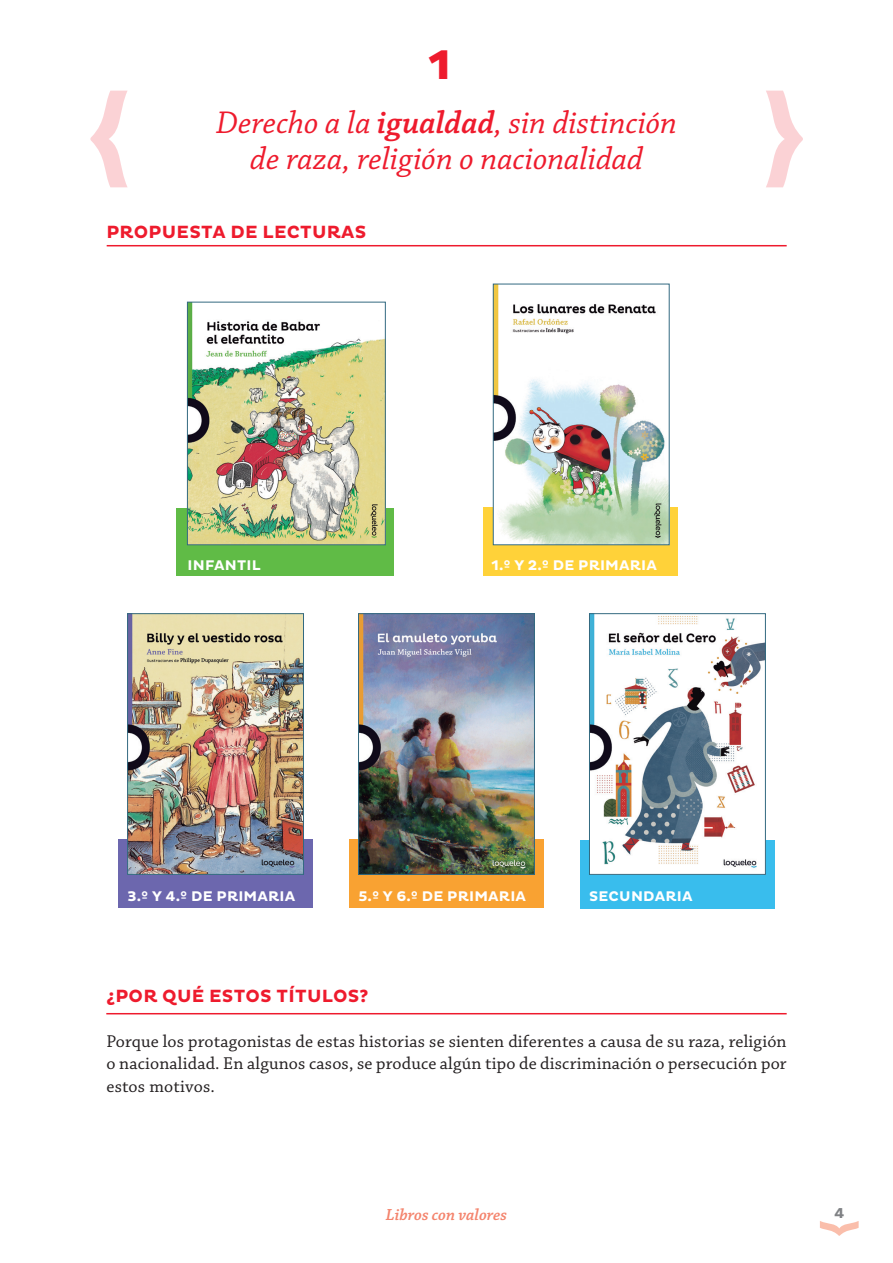
<style>
.page{position:relative;width:893px;height:1263px;background:#fff}
.page>*{position:absolute;margin:0;border:0;box-sizing:border-box;transform-origin:0 0}
.t1{font:800 42.15px "Pluto";color:#ee1b2d}
.t2{font:italic 33px "Chaparral Pro";color:#ee1b2d}
.t3{font:18px/22.5px "Chaparral Pro";letter-spacing:.01em;color:#231f20;text-align:justify}
.t4{font:700 18px "Pluto";letter-spacing:.015em;color:#ee1b2d}
.t5{font:italic 600 16.8px "Chaparral Pro";color:#f4846d}
.t6{font:700 14.55px "Pluto";color:#808285}
.t7{font:700 14.25px "Pluto";letter-spacing:.015em;color:#fff}
.s1{font-weight:600}
</style>
<div class="page">
<svg style="left:820px;top:1221px;width:39px;height:15px"></svg>
<div style="left:349px;top:839px;width:195px;height:69px;background:#f9a232"></div>
<div style="left:580px;top:840px;width:194px;height:69px;background:#39bded"></div>
<div style="left:118px;top:839px;width:195px;height:69px;background:#6c67ae"></div>
<div style="left:483px;top:507px;width:194px;height:69px;background:#ffd239"></div>
<div style="left:176px;top:508px;width:218px;height:68px;background:#60bb46"></div>
<img style="left:189px;top:304px;width:195px;height:239px">
<div style="left:187px;top:302px;width:199px;height:243px;border:1px solid #336a81"></div>
<img style="left:495px;top:286px;width:173px;height:257px">
<div style="left:493px;top:284px;width:177px;height:261px;border:1px solid #336a81"></div>
<img style="left:129px;top:615px;width:173px;height:258px">
<div style="left:127px;top:613px;width:177px;height:262px;border:1px solid #336a81"></div>
<img style="left:360px;top:615px;width:173px;height:258px">
<div style="left:358px;top:613px;width:177px;height:262px;border:1px solid #336a81"></div>
<img style="left:591px;top:615px;width:173px;height:258px">
<div style="left:589px;top:613px;width:177px;height:262px;border:1px solid #336a81"></div>
<hr style="left:107px;top:245px;width:680px;height:1px;background:#ee1b2d">
<hr style="left:106px;top:1013px;width:681px;height:1px;background:#ee1b2d">
<svg style="left:90px;top:91px;width:37px;height:96px"></svg>
<svg style="left:766px;top:91px;width:37px;height:96px"></svg>
<p class="t1" style="left:428px;top:41px;width:24px">1</p>
<p class="t2" style="left:216px;top:104px;width:462px">Derecho a la <span class="s1">igualdad</span>, sin distinción</p>
<p class="t2" style="left:250px;top:141px;width:394px">de raza, religión o nacionalidad</p>
<p class="t4" style="left:106px;top:222px;width:261px">PROPUESTA DE LECTURAS</p>
<p class="t7" style="left:188px;top:557px;width:75px">INFANTIL</p>
<p class="t7" style="left:492px;top:557px;width:167px">1.º Y 2.º DE PRIMARIA</p>
<p class="t7" style="left:128px;top:888px;width:169px">3.º Y 4.º DE PRIMARIA</p>
<p class="t7" style="left:358px;top:888px;width:169px">5.º Y 6.º DE PRIMARIA</p>
<p class="t7" style="left:589px;top:888px;width:105px">SECUNDARIA</p>
<p class="t4" style="left:106px;top:985px;width:264px">¿POR QUÉ ESTOS TÍTULOS?</p>
<p class="t3" style="left:106px;top:1030px;width:682px">Porque los protagonistas de estas historias se sienten diferentes a causa de su raza, religión o nacionalidad. En algunos casos, se produce algún tipo de discriminación o persecución por estos motivos.</p>
<p class="t5" style="left:386px;top:1205px;width:123px">Libros con valores</p>
<p class="t6" style="left:834px;top:1205px;width:12px">4</p>
</div>
